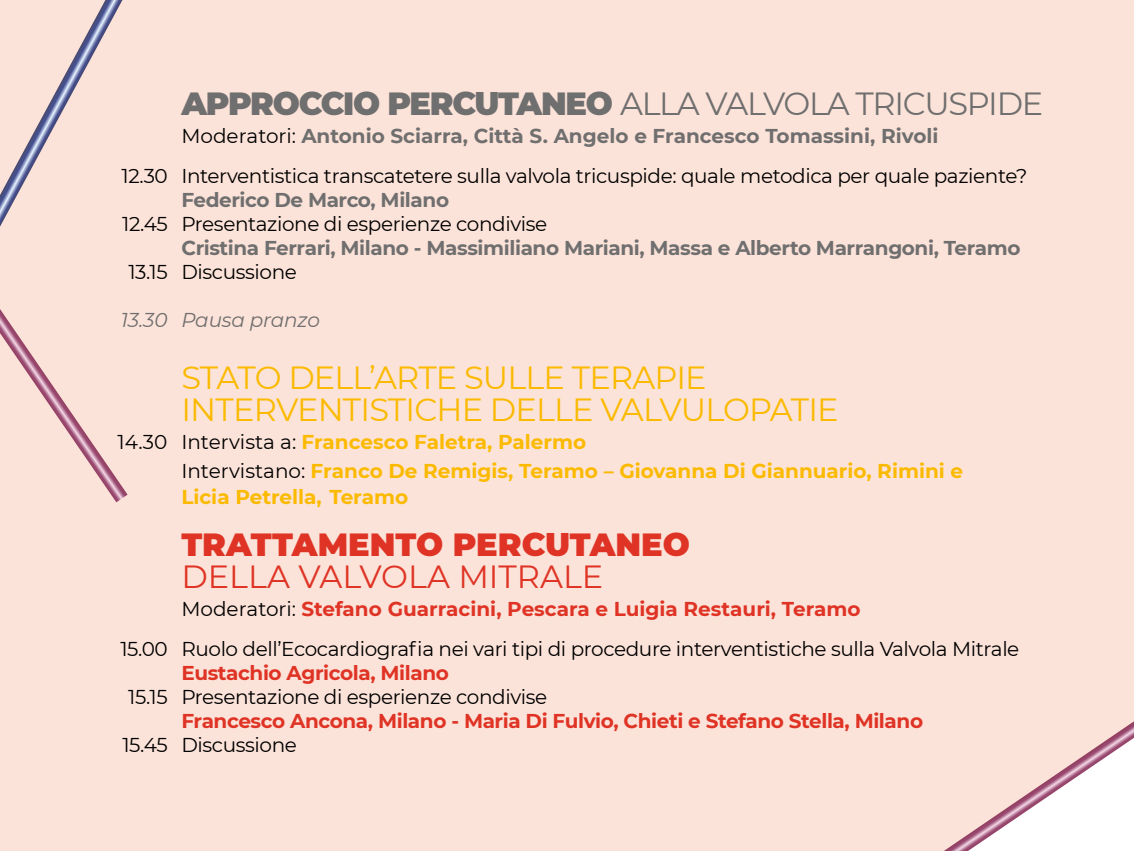
<style>
.page{position:relative;width:1134px;height:851px;background:#fff}
.page>*{position:absolute;margin:0;border:0;box-sizing:border-box;transform-origin:0 0}
.t1{font:32px/32px "Montserrat";letter-spacing:-.025em;color:#fbba00}
.t2{font:32px "Montserrat";letter-spacing:-.04em;color:#706f6f}
.t3{font:900 32px "Montserrat";color:#df3425}
.t4{font:32px "Montserrat";color:#df3425}
.t5{font:20px/40px "Montserrat";letter-spacing:-.02em;color:#000}
.t6{font:700 20px/28px "Montserrat";color:#fbba00}
.t7{font:700 20px "Montserrat";letter-spacing:-.02em;color:#706f6f}
.t8{font:700 20px "Montserrat";letter-spacing:-.02em;color:#df3425}
.t9{font:italic 20px "Montserrat";letter-spacing:-.01em;color:#706f6f}
.s1{font-weight:900}
.s2{font-weight:700;color:#706f6f}
.s3{font-weight:400;color:#000}
.s4{font-weight:700;color:#df3425}
</style>
<div class="page">
<div style="left:0;top:0;width:1134px;height:850px;background:#fce3d9"></div>
<svg style="left:0;top:309px;width:127px;height:193px"></svg>
<svg style="left:0;top:0;width:122px;height:227px"></svg>
<svg style="left:944px;top:721px;width:190px;height:129px"></svg>
<h1 class="t2" style="left:181px;top:81px;width:863px"><span class="s1">APPROCCIO PERCUTANEO</span> ALLA VALVOLA TRICUSPIDE</h1>
<p class="t5" style="left:122px;top:115px;width:907px;text-indent:60px">Moderatori: <span class="s2">Antonio Sciarra, Città S. Angelo e Francesco Tomassini, Rivoli<br></span>12.30 Interventistica transcatetere sulla valvola tricuspide: quale metodica per quale paziente?</p>
<p class="t7" style="left:181px;top:185px;width:269px">Federico De Marco, Milano</p>
<p class="t5" style="left:122px;top:203px;width:427px">12.45 Presentazione di esperienze condivise</p>
<p class="t7" style="left:181px;top:233px;width:841px">Cristina Ferrari, Milano - Massimiliano Mariani, Massa e Alberto Marrangoni, Teramo</p>
<p class="t5" style="left:128px;top:251px;width:170px">13.15 Discussione</p>
<p class="t9" style="left:121px;top:306px;width:200px">13.30 Pausa pranzo</p>
<h1 class="t1" style="left:181px;top:361px;width:659px">STATO DELL’ARTE SULLE TERAPIE<br>INTERVENTISTICHE DELLE VALVULOPATIE</h1>
<p class="t6" style="left:181px;top:427px;width:783px;text-indent:-64px"><span class="s3">14.30 Intervista a:</span> Francesco Faletra, Palermo<br><span class="s3">Intervistano:</span> Franco De Remigis, Teramo – Giovanna Di Giannuario, Rimini e</p>
<p class="t6" style="left:181px;top:481px;width:228px">Licia Petrella, Teramo</p>
<h1 class="t3" style="left:181px;top:520px;width:510px">TRATTAMENTO PERCUTANEO</h1>
<h1 class="t4" style="left:181px;top:554px;width:423px">DELLA VALVOLA MITRALE</h1>
<p class="t5" style="left:120px;top:587px;width:900px;text-indent:61px">Moderatori: <span class="s4">Stefano Guarracini, Pescara e Luigia Restauri, Teramo<br></span>15.00 Ruolo dell’Ecocardiografia nei vari tipi di procedure interventistiche sulla Valvola Mitrale</p>
<p class="t8" style="left:181px;top:658px;width:269px">Eustachio Agricola, Milano</p>
<p class="t5" style="left:128px;top:675px;width:420px">15.15 Presentazione di esperienze condivise</p>
<p class="t8" style="left:181px;top:706px;width:743px">Francesco Ancona, Milano - Maria Di Fulvio, Chieti e Stefano Stella, Milano</p>
<p class="t5" style="left:122px;top:723px;width:176px">15.45 Discussione</p>
</div>
